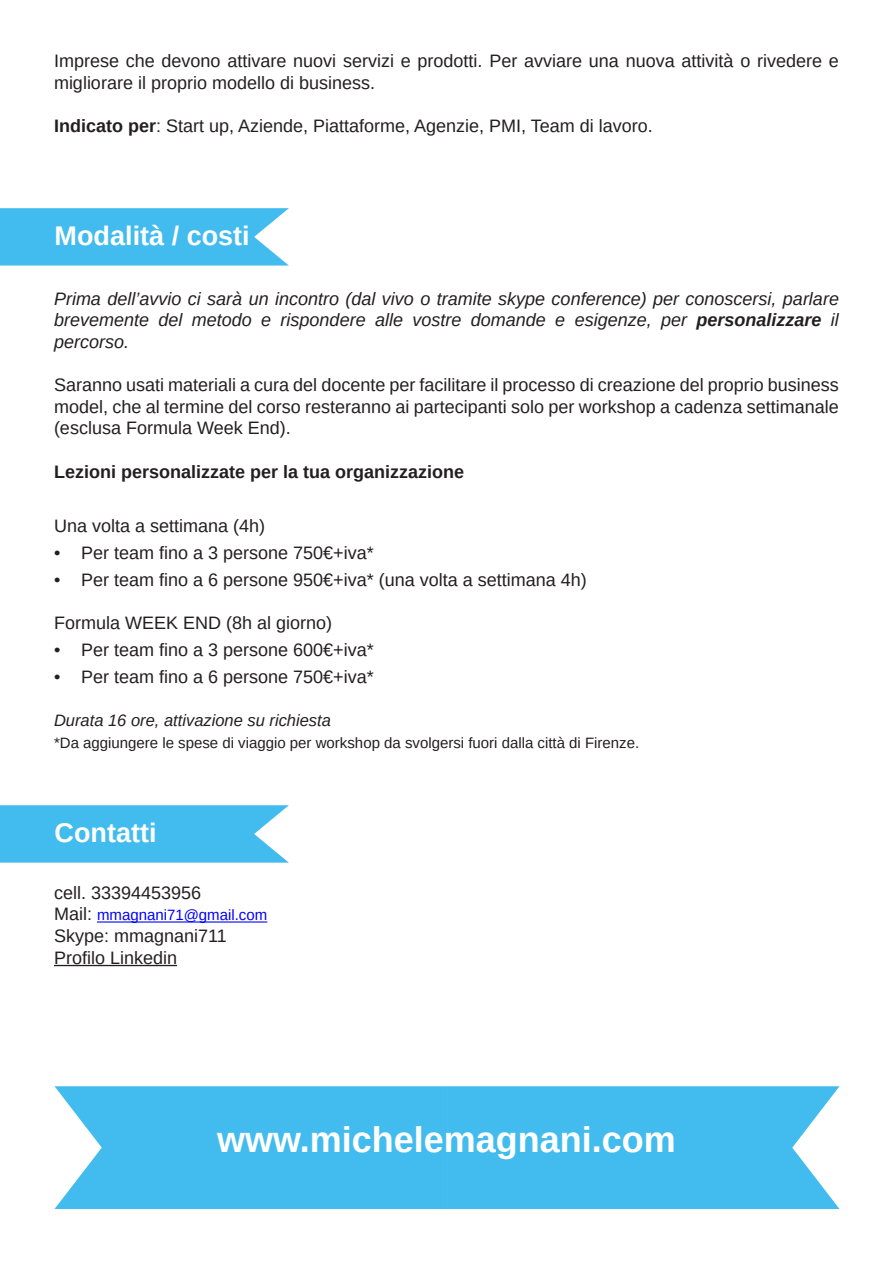
<style>
.page{position:relative;width:893px;height:1263px;background:#fff}
.page>*{position:absolute;margin:0;border:0;box-sizing:border-box;transform-origin:0 0}
.Normale{font:700 36px "Arimo";color:#fff}
.Normale-2{font:700 27px "Arimo";color:#fff}
.Normale-3{font:18px/21.6px "Arimo";color:#231f20}
.Normale-4{font:italic 18px/21.6px "Arimo";color:#231f20;text-align:justify}
.Normale-5{font:700 18px "Arimo";color:#231f20}
.Normale-6{font:italic 16.5px "Arimo";color:#231f20}
.Normale-7{font:15px "Arimo";color:#231f20}
.Normale-8{font:15px "Arimo";color:#00f}
.s1{font-weight:700}
.s2{font-size:18px;color:#231f20}
</style>
<div class="page">
<hr style="left:97px;top:921px;width:170px;height:1px;background:#00f">
<hr style="left:54px;top:965px;width:123px;height:1px;background:#231f20">
<div style="left:447px;top:1086px;width:392px;height:123px;background:#42bcef"></div>
<svg style="left:55px;top:1086px;width:392px;height:123px;background:#4ec0f0"></svg>
<svg style="left:0;top:805px;width:289px;height:58px;background:#4fc0f0"></svg>
<svg style="left:0;top:208px;width:289px;height:58px;background:#4fc0f0"></svg>
<p class="Normale-3" style="left:54px;top:50px;width:786px">Imprese che devono attivare nuovi servizi e prodotti. Per avviare una nuova attività o rivedere e migliorare il proprio modello di business.</p>
<p class="Normale-3" style="left:54px;top:115px;width:600px"><span class="s1">Indicato per</span>: Start up, Aziende, Piattaforme, Agenzie, PMI, Team di lavoro.</p>
<p class="Normale-2" style="left:55px;top:217px;width:197px">Modalità / costi</p>
<p class="Normale-4" style="left:54px;top:288px;width:786px">Prima dell’avvio ci sarà un incontro (dal vivo o tramite skype conference) per conoscersi, parlare brevemente del metodo e rispondere alle vostre domande e esigenze, per <span class="s1">personalizzare</span> il percorso.</p>
<p class="Normale-3" style="left:54px;top:374px;width:786px;text-align:justify">Saranno usati materiali a cura del docente per facilitare il processo di creazione del proprio business model, che al termine del corso resteranno ai partecipanti solo per workshop a cadenza settimanale (esclusa Formula Week End).</p>
<p class="Normale-5" style="left:54px;top:459px;width:412px">Lezioni personalizzate per la tua organizzazione</p>
<p class="Normale-3" style="left:54px;top:515px;width:213px">Una volta a settimana (4h)</p>
<p class="Normale-3" style="left:54px;top:542px;width:321px">• Per team fino a 3 persone 750€+iva*</p>
<p class="Normale-3" style="left:54px;top:569px;width:534px">• Per team fino a 6 persone 950€+iva* (una volta a settimana 4h)</p>
<p class="Normale-3" style="left:54px;top:612px;width:280px">Formula WEEK END (8h al giorno)</p>
<p class="Normale-3" style="left:54px;top:639px;width:321px">• Per team fino a 3 persone 600€+iva*</p>
<p class="Normale-3" style="left:54px;top:666px;width:321px">• Per team fino a 6 persone 750€+iva*</p>
<p class="Normale-6" style="left:54px;top:709px;width:278px">Durata 16 ore, attivazione su richiesta</p>
<p class="Normale-7" style="left:54px;top:733px;width:587px">*Da aggiungere le spese di viaggio per workshop da svolgersi fuori dalla città di Firenze.</p>
<p class="Normale-2" style="left:55px;top:814px;width:103px">Contatti</p>
<p class="Normale-3" style="left:54px;top:882px;width:149px">cell. 33394453956</p>
<p class="Normale-8" style="left:54px;top:906px;width:215px"><span class="s2">Mail:</span> mmagnani71@gmail.com</p>
<p class="Normale-3" style="left:54px;top:925px;width:174px">Skype: mmagnani711</p>
<p class="Normale-3" style="left:54px;top:947px;width:125px">Profilo Linkedin</p>
<p class="Normale" style="left:217px;top:1115px;width:460px">www.michelemagnani.com</p>
</div>
